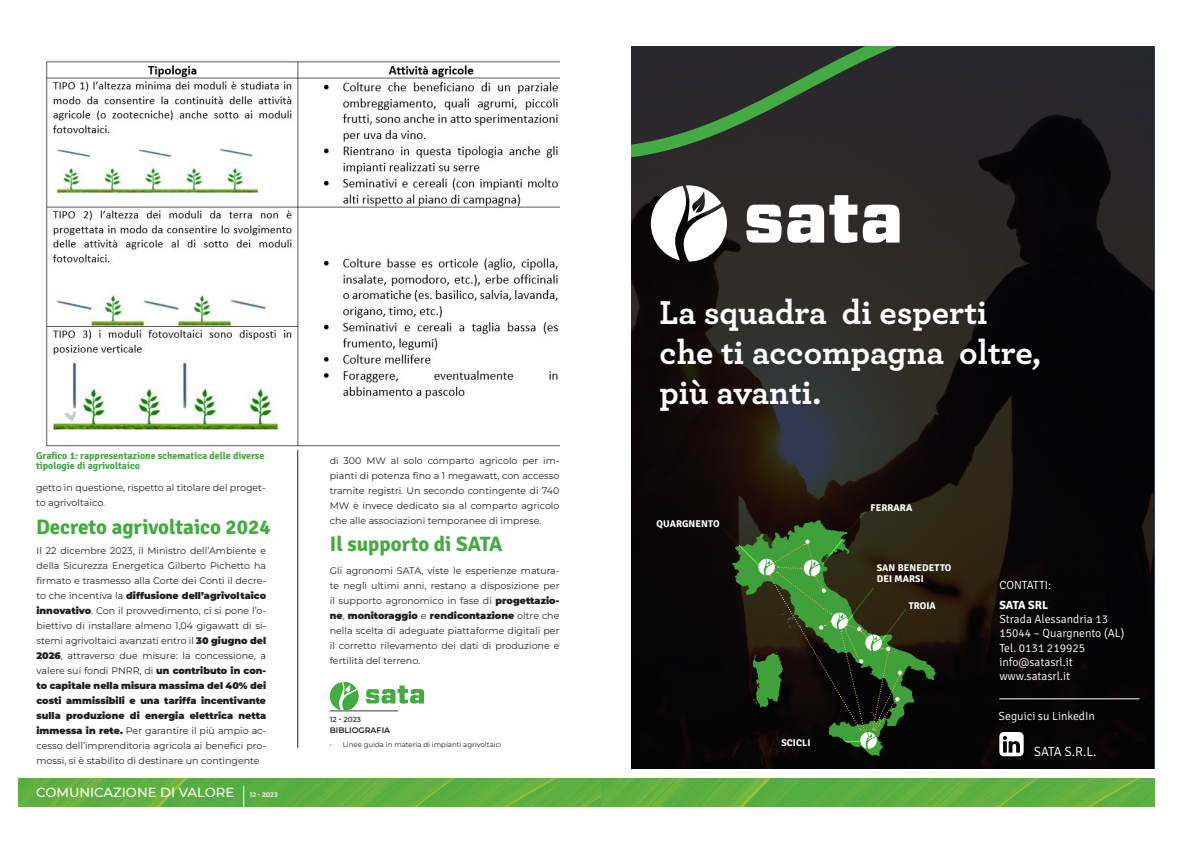
<style>
.page{position:relative;width:1191px;height:842px;background:#fff}
.page>*{position:absolute;margin:0;border:0;box-sizing:border-box;transform-origin:0 0}
.Header_01{font:700 34.7px/40.1px "Archer";color:#fff}
.t1{font:700 20.9px "Signika";color:#44aa42}
.t2{font:300 13.3px "Signika";color:#fff}
.Header_01-2{font:500 13.2px "Montserrat";color:#fff}
.t3{font:300 11.8px "Signika";color:#fff}
.t4{font:700 11.8px "Signika";color:#fff}
.t5{font:700 10px/10px "Signika";color:#44aa42}
.t6{font:700 9.8px/11px "Signika";letter-spacing:.01em;color:#fff}
.t7{font:100 9.5px/15px "Montserrat";color:#231f20;text-align:justify}
.t8{font:600 8px "Montserrat";color:#231f20}
.Header_01-3{font:600 7.3px "Montserrat";color:#343d5a}
.t9{font:100 7px "Montserrat";color:#231f20}
.Header_01-4{font:600 6.5px "Montserrat";color:#fff}
.s1{font-weight:900}
</style>
<div class="page">
<hr style="left:297px;top:75px;width:1px;height:673px;background:#231f20">
<img style="left:18px;top:778px;width:583px;height:29px">
<hr style="left:243px;top:786px;width:1px;height:56px;background:#fff">
<img style="left:46px;top:60px;width:513px;height:389px">
<svg style="left:631px;top:46px;width:523px;height:723px;background:#161313"></svg>
<svg style="left:999px;top:732px;width:24px;height:24px"></svg>
<svg style="left:906px;top:520px;width:30px;height:206px;background:#21210f"></svg>
<svg style="left:722px;top:510px;width:184px;height:246px;background:#293d1c"></svg>
<hr style="left:999px;top:699px;width:140px;height:1px;background:#fff">
<img style="left:601px;top:778px;width:553px;height:29px">
<svg style="left:746px;top:205px;width:35px;height:38px"></svg>
<svg style="left:787px;top:195px;width:112px;height:48px"></svg>
<svg style="left:651px;top:185px;width:76px;height:76px"></svg>
<svg style="left:631px;top:46px;width:407px;height:114px;background:#2a302c"></svg>
<hr style="left:330px;top:711px;width:68px;height:1px;background:#343d5a">
<svg style="left:366px;top:685px;width:58px;height:19px"></svg>
<svg style="left:330px;top:682px;width:29px;height:29px"></svg>
<p class="t5" style="left:36px;top:450px;width:230px">Grafico 1: rappresentazione schematica delle diverse tipologie di agrivoltaico</p>
<p class="t7" style="left:36px;top:480px;width:231px">getto in questione, rispetto al titolare del proget&shy;to agrivoltaico.</p>
<p class="t1" style="left:36px;top:511px;width:236px">Decreto agrivoltaico 2024</p>
<p class="t7" style="left:36px;top:543px;width:231px">Il 22 dicembre 2023, il Ministro dell’Ambiente e della Sicurezza Energetica Gilberto Pichetto ha firmato e trasmesso alla Corte dei Conti il decre&shy;to che incentiva la <span class="s1">diffusione dell’agrivoltaico innovativo</span>. Con il provvedimento, ci si pone l’o&shy;biettivo di installare almeno 1,04 gigawatt di si&shy;stemi agrivoltaici avanzati entro il <span class="s1">30 giugno del 2026</span>, attraverso due misure: la concessione, a valere sui fondi PNRR, di <span class="s1">un contributo in con&shy;to capitale nella misura massima del 40% dei costi ammissibili e una tariffa incentivante sulla produzione di energia elettrica netta immessa in rete.</span> Per garantire il più ampio ac&shy;cesso dell’imprenditoria agricola ai benefici pro&shy;mossi, si è stabilito di destinare un contingente</p>
<p class="Header_01-2" style="left:36px;top:783px;width:200px">COMUNICAZIONE DI VALORE</p>
<p class="Header_01-4" style="left:250px;top:790px;width:29px">12 • 2023</p>
<p class="t7" style="left:330px;top:452px;width:231px">di 300 MW al solo comparto agricolo per im&shy;pianti di potenza fino a 1 megawatt, con accesso tramite registri. Un secondo contingente di 740<br>MW è invece dedicato sia al comparto agricolo che alle associazioni temporanee di imprese.</p>
<p class="t1" style="left:330px;top:529px;width:174px">Il supporto di SATA</p>
<p class="t7" style="left:330px;top:563px;width:231px">Gli agronomi SATA, viste le esperienze matura&shy;te negli ultimi anni, restano a disposizione per il supporto agronomico in fase di <span class="s1">progettazio&shy;ne</span>, <span class="s1">monitoraggio</span> e <span class="s1">rendicontazione</span> oltre che nella scelta di adeguate piattaforme digitali per il corretto rilevamento dei dati di produzione e fertilità del terreno.</p>
<p class="Header_01-3" style="left:330px;top:714px;width:33px">12 • 2023</p>
<p class="t8" style="left:330px;top:725px;width:62px">BIBLIOGRAFIA</p>
<p class="t9" style="left:330px;top:740px;width:173px">• Linee guida in materia di impianti agrivoltaici</p>
<p class="Header_01" style="left:659px;top:290px;width:383px">La squadra di esperti che ti accompagna oltre, più avanti.</p>
<p class="t6" style="left:656px;top:517px;width:64px">QUARGNENTO</p>
<p class="t6" style="left:781px;top:737px;width:31px">SCICLI</p>
<p class="t6" style="left:870px;top:501px;width:43px">FERRARA</p>
<p class="t6" style="left:876px;top:562px;width:76px">SAN BENEDETTO<br>DEI MARSI</p>
<p class="t6" style="left:908px;top:600px;width:29px">TROIA</p>
<p class="t3" style="left:999px;top:577px;width:53px">CONTATTI:</p>
<p class="t4" style="left:999px;top:597px;width:50px">SATA SRL</p>
<p class="t3" style="left:999px;top:611px;width:110px">Strada Alessandria 13</p>
<p class="t3" style="left:999px;top:625px;width:126px">15044 – Quargnento (AL)</p>
<p class="t3" style="left:999px;top:639px;width:87px">Tel. 0131 219925</p>
<p class="t3" style="left:999px;top:653px;width:75px">info@satasrl.it</p>
<p class="t3" style="left:999px;top:667px;width:72px">www.satasrl.it</p>
<p class="t3" style="left:998px;top:708px;width:98px">Seguici su LinkedIn</p>
<p class="t2" style="left:1033px;top:742px;width:64px">SATA S.R.L.</p>
</div>
